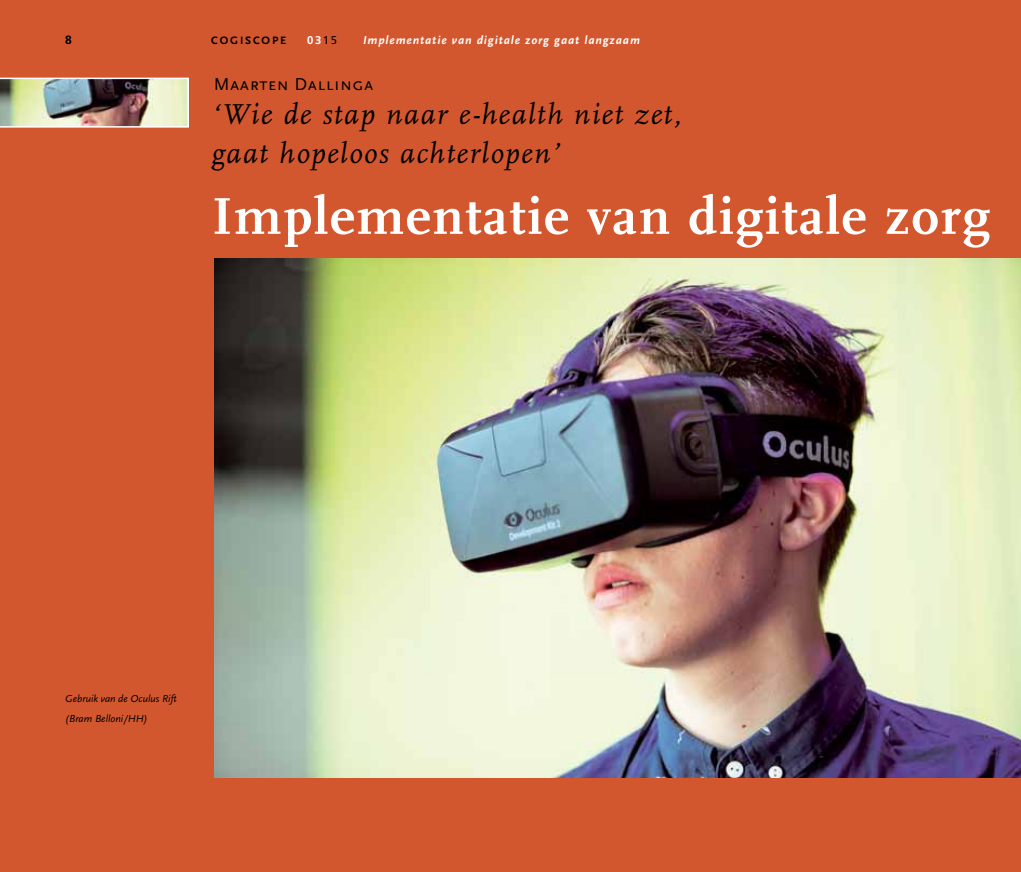
<style>
.page{position:relative;width:1021px;height:872px;background:#fff}
.page>*{position:absolute;margin:0;border:0;box-sizing:border-box;transform-origin:0 0}
.t1{font:700 54px "FF Scala";letter-spacing:.03em;color:#fff}
.t2{font:italic 30px/39px "FF Scala";letter-spacing:.05em;color:#000}
.t3{font:18px "Scala Sans Pro";letter-spacing:.025em;color:#000}
.t4{font:italic 700 12px "Scala Sans Pro";letter-spacing:.075em;color:#fff}
.t5{font:700 12px "Frutiger LT Std";color:#000}
.t6{font:700 11.25px "Scala Sans Pro";letter-spacing:.16em;color:#000}
.t7{font:700 11.25px "Frutiger LT Std";color:#fff}
.t8{font:italic 10.5px/19.5px "Scala Sans Pro";color:#000}
.s1{font-weight:400;color:#000}
</style>
<div class="page">
<div style="left:0;top:0;width:1020px;height:872px;background:#d3572e"></div>
<img style="left:0;top:78px;width:189px;height:50px">
<img style="left:215px;top:258px;width:805px;height:520px">
<p class="t5" style="left:65px;top:32px;width:8px">8</p>
<p class="t6" style="left:211px;top:33px;width:76px">COGISCOPE</p>
<p class="t7" style="left:307px;top:33px;width:32px">03<span class="s1">15</span></p>
<p class="t4" style="left:363px;top:32px;width:278px">Implementatie van digitale zorg gaat langzaam</p>
<p class="t3" style="left:214px;top:73px;width:161px">Maarten Dallinga</p>
<p class="t2" style="left:212px;top:96px;width:470px">‘Wie de stap naar e-health niet zet, gaat hopeloos achterlopen’</p>
<h1 class="t1" style="left:212px;top:186px;width:779px">Implementatie van digitale zorg</h1>
<p class="t8" style="left:65px;top:689px;width:113px">Gebruik van de Oculus Rift (Bram Belloni/HH)</p>
</div>
